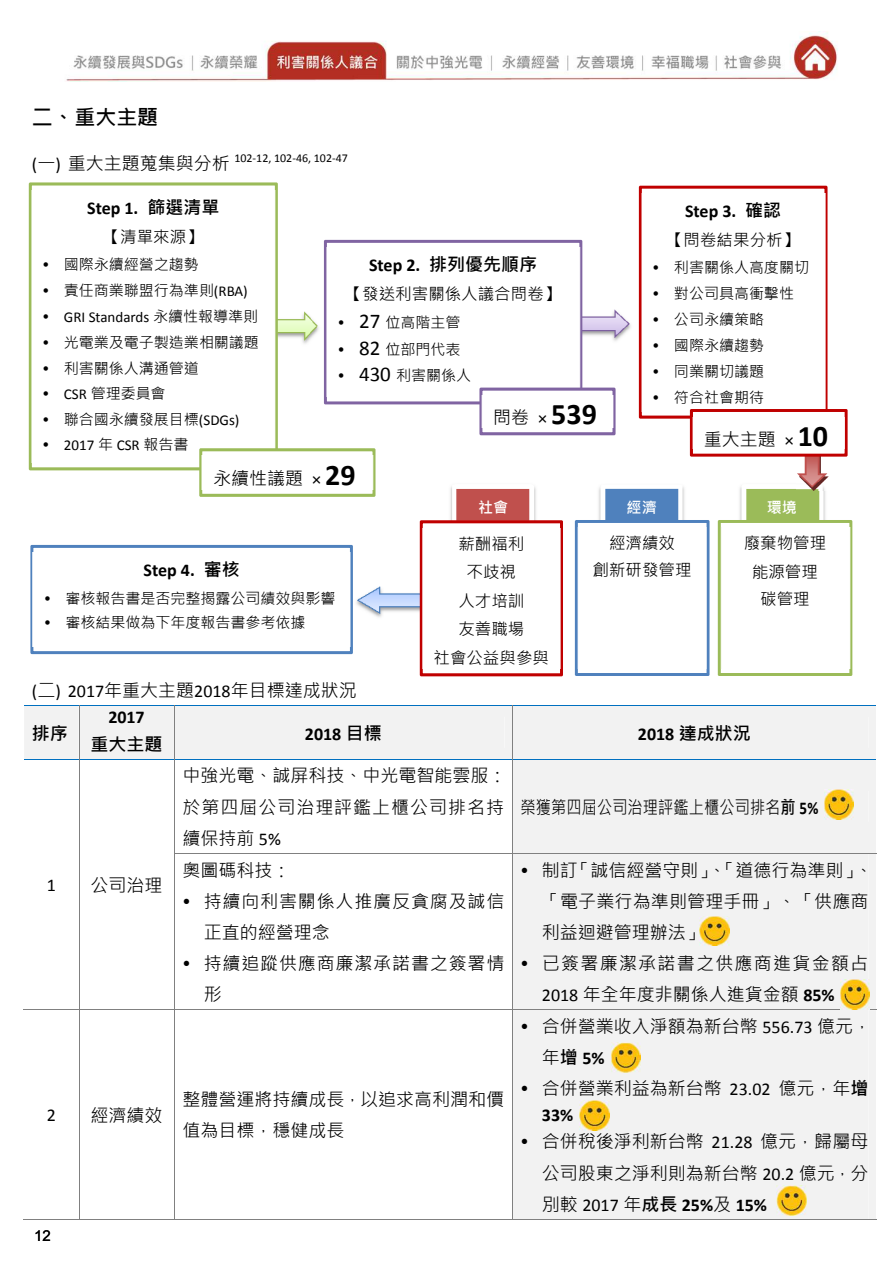
<style>
.page{position:relative;width:893px;height:1263px;background:#fff}
.page>*{position:absolute;margin:0;border:0;box-sizing:border-box;transform-origin:0 0}
.t1{font:700 30px "Calibri";color:#000}
.t2{font:700 21px "Microsoft Jheng Hei";color:#000}
.t3{font:18px/31.2px "Microsoft Jheng Hei";color:#000}
.t4{font:700 18px "Calibri";color:#000}
.t5{font:18px/31.2px "Microsoft Jheng Hei";letter-spacing:.045em;color:#000}
.t6{font:18px/31.2px "Microsoft Jheng Hei";letter-spacing:.07em;color:#000}
.t7{font:18px "Microsoft Jheng Hei";color:#000;scale:.84 1}
.t8{font:700 18px "Microsoft Jheng Hei";color:#000}
.t9{font:18px "Calibri";color:#000}
.t10{font:16.5px/28.5px "Microsoft Jheng Hei";color:#000;text-align:center}
.t11{font:15px "Microsoft Jheng Hei";color:#000}
.t12{font:15px "Calibri";color:#000}
.t13{font:700 15px "Microsoft Jheng Hei";color:#fff}
.t14{font:15px "Arial";color:#000}
.t15{font:12px "Calibri";letter-spacing:.005em;color:#000}
.s1{font-family:"Calibri"}
.s2{font-family:"Microsoft Jheng Hei"}
.s3{font-family:"Calibri";font-weight:700;font-size:30px}
.s4{font-family:"Calibri";font-size:21px}
.s5{font-family:"Microsoft Jheng Hei";font-weight:400;font-size:18px}
.s6{font-weight:400;font-size:18px}
.s7{font-weight:700}
.s8{font-family:"Calibri";font-weight:700}
.s9{font-family:"Microsoft Jheng Hei";font-weight:400}
.s10{font-weight:400}
</style>
<div class="page">
<img style="left:66px;top:31px;width:772px;height:51px">
<div style="left:513px;top:854px;width:363px;height:155px;background:#f2f2f2"></div>
<div style="left:521px;top:854px;width:347px;height:31px;background:#f2f2f2"></div>
<div style="left:521px;top:885px;width:347px;height:31px;background:#f2f2f2"></div>
<div style="left:521px;top:916px;width:347px;height:31px;background:#f2f2f2"></div>
<div style="left:521px;top:947px;width:347px;height:31px;background:#f2f2f2"></div>
<div style="left:521px;top:978px;width:347px;height:31px;background:#f2f2f2"></div>
<svg style="left:24px;top:705px;width:852px;height:149px"></svg>
<hr style="left:174px;top:853px;width:703px;height:1px;background:#808080">
<hr style="left:79px;top:854px;width:1px;height:155px;background:#808080">
<hr style="left:174px;top:854px;width:1px;height:155px;background:#808080">
<hr style="left:512px;top:854px;width:1px;height:155px;background:#808080">
<div style="left:513px;top:1010px;width:363px;height:209px;background:#f2f2f2"></div>
<div style="left:521px;top:1010px;width:347px;height:31px;background:#f2f2f2"></div>
<div style="left:521px;top:1041px;width:347px;height:31px;background:#f2f2f2"></div>
<div style="left:521px;top:1072px;width:347px;height:31px;background:#f2f2f2"></div>
<div style="left:521px;top:1103px;width:347px;height:22px;background:#f2f2f2"></div>
<div style="left:521px;top:1125px;width:347px;height:32px;background:#f2f2f2"></div>
<div style="left:521px;top:1157px;width:347px;height:31px;background:#f2f2f2"></div>
<div style="left:521px;top:1188px;width:347px;height:31px;background:#f2f2f2"></div>
<hr style="left:23px;top:1009px;width:854px;height:1px;background:#808080">
<hr style="left:23px;top:1219px;width:56px;height:1px;background:#808080">
<hr style="left:79px;top:1010px;width:1px;height:210px;background:#808080">
<hr style="left:79px;top:1219px;width:95px;height:1px;background:#808080">
<hr style="left:174px;top:1010px;width:1px;height:210px;background:#808080">
<hr style="left:175px;top:1219px;width:337px;height:1px;background:#808080">
<hr style="left:512px;top:1010px;width:1px;height:210px;background:#808080">
<hr style="left:513px;top:1219px;width:363px;height:1px;background:#808080">
<img style="left:598px;top:487px;width:87px;height:33px">
<img style="left:739px;top:487px;width:87px;height:33px">
<svg style="left:575px;top:520px;width:134px;height:156px"></svg>
<img style="left:577px;top:527px;width:130px;height:141px">
<img style="left:450px;top:486px;width:86px;height:34px">
<img style="left:797px;top:457px;width:32px;height:34px">
<img style="left:616px;top:311px;width:15px;height:30px">
<img style="left:356px;top:583px;width:64px;height:39px">
<img style="left:278px;top:311px;width:41px;height:33px">
<svg style="left:29px;top:182px;width:249px;height:288px"></svg>
<img style="left:31px;top:190px;width:244px;height:273px">
<svg style="left:199px;top:448px;width:176px;height:49px"></svg>
<img style="left:202px;top:456px;width:171px;height:33px">
<svg style="left:639px;top:186px;width:209px;height:271px"></svg>
<img style="left:692px;top:417px;width:153px;height:32px">
<svg style="left:30px;top:545px;width:323px;height:109px"></svg>
<img style="left:33px;top:553px;width:317px;height:93px">
<svg style="left:718px;top:520px;width:134px;height:156px"></svg>
<img style="left:720px;top:527px;width:130px;height:141px">
<svg style="left:420px;top:520px;width:143px;height:156px"></svg>
<img style="left:422px;top:528px;width:138px;height:140px">
<svg style="left:324px;top:240px;width:292px;height:195px"></svg>
<img style="left:482px;top:395px;width:131px;height:32px">
<img style="left:824px;top:790px;width:30px;height:29px">
<img style="left:700px;top:916px;width:29px;height:30px">
<img style="left:840px;top:980px;width:29px;height:29px">
<img style="left:611px;top:1042px;width:30px;height:30px">
<img style="left:580px;top:1100px;width:29px;height:30px">
<img style="left:776px;top:1186px;width:30px;height:30px">
<p class="t2" style="left:32px;top:104px;width:128px">二、重大主題</p>
<p class="t3" style="left:32px;top:148px;width:199px"><span class="s1">(</span>一<span class="s1">)</span> 重大主題蒐集與分析</p>
<p class="t15" style="left:234px;top:151px;width:115px">102‐12, 102‐46, 102‐47</p>
<p class="t4" style="left:87px;top:196px;width:134px">Step 1. <span class="s2">篩選清單</span></p>
<p class="t10" style="left:104px;top:223px;width:101px">【清單來源】</p>
<p class="t11" style="left:43px;top:255px;width:158px">• 國際永續經營之趨勢</p>
<p class="t11" style="left:43px;top:281px;width:207px">• 責任商業聯盟行為準則<span class="s1">(RBA)</span></p>
<p class="t12" style="left:43px;top:307px;width:217px">• GRI Standards <span class="s2">永續性報導準則</span></p>
<p class="t11" style="left:43px;top:333px;width:218px">• 光電業及電子製造業相關議題</p>
<p class="t11" style="left:43px;top:359px;width:158px">• 利害關係人溝通管道</p>
<p class="t11" style="left:43px;top:384px;width:125px">• <span class="s1">CSR</span> 管理委員會</p>
<p class="t11" style="left:43px;top:410px;width:198px">• 聯合國永續發展目標<span class="s1">(SDGs)</span></p>
<p class="t12" style="left:43px;top:435px;width:148px">• 2017 <span class="s2">年</span> CSR <span class="s2">報告書</span></p>
<p class="t3" style="left:213px;top:463px;width:144px">永續性議題 <span class="s1">×</span> <span class="s3">29</span></p>
<p class="t4" style="left:369px;top:254px;width:170px">Step 2. <span class="s2">排列優先順序</span></p>
<p class="t10" style="left:346px;top:280px;width:216px">【發送利害關係人議合問卷】</p>
<p class="t11" style="left:338px;top:313px;width:124px">• <span class="s4">27</span> 位高階主管</p>
<p class="t11" style="left:338px;top:340px;width:124px">• <span class="s4">82</span> 位部門代表</p>
<p class="t11" style="left:338px;top:367px;width:135px">• <span class="s4">430</span> 利害關係人</p>
<h1 class="t1" style="left:493px;top:395px;width:105px"><span class="s5">問卷</span> <span class="s6">×</span> 539</h1>
<p class="t4" style="left:685px;top:200px;width:98px">Step 3. <span class="s2">確認</span></p>
<p class="t10" style="left:667px;top:226px;width:133px">【問卷結果分析】</p>
<p class="t11" style="left:653px;top:258px;width:158px">• 利害關係人高度關切</p>
<p class="t11" style="left:653px;top:284px;width:143px">• 對公司具高衝擊性</p>
<p class="t11" style="left:653px;top:310px;width:113px">• 公司永續策略</p>
<p class="t11" style="left:653px;top:336px;width:113px">• 國際永續趨勢</p>
<p class="t11" style="left:653px;top:362px;width:113px">• 同業關切議題</p>
<p class="t11" style="left:653px;top:388px;width:113px">• 符合社會期待</p>
<p class="t3" style="left:704px;top:424px;width:126px">重大主題 <span class="s1">×</span> <span class="s3">10</span></p>
<p class="t4" style="left:144px;top:559px;width:98px">Step 4. <span class="s2">審核</span></p>
<p class="t11" style="left:44px;top:589px;width:293px">• 審核報告書是否完整揭露公司績效與影響</p>
<p class="t11" style="left:44px;top:613px;width:263px">• 審核結果做為下年度報告書參考依據</p>
<p class="t13" style="left:478px;top:498px;width:32px">社會</p>
<p class="t10" style="left:434px;top:529px;width:117px">薪酬福利<br>不歧視<br>人才培訓<br>友善職場<br>社會公益與參與</p>
<p class="t13" style="left:627px;top:498px;width:32px">經濟</p>
<p class="t13" style="left:767px;top:498px;width:32px">環境</p>
<p class="t10" style="left:593px;top:530px;width:101px;line-height:26.8px">經濟績效<br>創新研發管理</p>
<p class="t10" style="left:744px;top:529px;width:84px">廢棄物管理能源管理</p>
<p class="t10" style="left:760px;top:585px;width:51px">碳管理</p>
<p class="t3" style="left:32px;top:674px;width:326px"><span class="s1">(</span>二<span class="s1">) 2017</span>年重大主題<span class="s1">2018</span>年目標達成狀況</p>
<p class="t8" style="left:32px;top:722px;width:37px">排序</p>
<p class="t4" style="left:108px;top:705px;width:38px">2017</p>
<p class="t8" style="left:91px;top:733px;width:73px">重大主題</p>
<p class="t4" style="left:305px;top:722px;width:78px">2018 <span class="s2">目標</span></p>
<p class="t4" style="left:638px;top:722px;width:114px">2018 <span class="s2">達成狀況</span></p>
<p class="t9" style="left:47px;top:873px;width:11px">1</p>
<p class="t3" style="left:91px;top:870px;width:73px">公司治理</p>
<p class="t9" style="left:47px;top:1103px;width:11px">2</p>
<p class="t3" style="left:91px;top:1100px;width:73px">經濟績效</p>
<p class="t14" style="left:34px;top:1226px;width:18px">12</p>
<p class="t3" style="left:182px;top:760px;width:325px;text-align:justify">中強光電、誠屏科技、中光電智能雲服：於第四屆公司治理評鑑上櫃公司排名持續保持前 <span class="s1">5%</span></p>
<p class="t3" style="left:182px;top:854px;width:109px">奧圖碼科技：</p>
<p class="t5" style="left:204px;top:885px;width:302px;text-indent:-21px">• 持續向利害關係人推廣反貪腐及誠信正直的經營理念</p>
<p class="t5" style="left:204px;top:948px;width:302px;text-indent:-21px">• 持續追蹤供應商廉潔承諾書之簽署情形</p>
<p class="t3" style="left:182px;top:1084px;width:323px">整體營運將持續成長，以追求高利潤和價值為目標，穩健成長</p>
<p class="t7" style="left:521px;top:796px;width:356px">榮獲第四屆公司治理評鑑上櫃公司排名<span class="s7">前</span> <span class="s8">5%</span></p>
<p class="t3" style="left:542px;top:854px;width:332px;text-indent:-21px">• 制訂「誠信經營守則」、「道德行為準則」、「電子業行為準則管理手冊」、「供應商利益迴避管理辦法」</p>
<p class="t6" style="left:542px;top:948px;width:328px;text-indent:-21px">• 已簽署廉潔承諾書之供應商進貨金額占<br><span class="s1">2018</span> 年全年度非關係人進貨金額 <span class="s8">85%</span></p>
<p class="t3" style="left:521px;top:1011px;width:352px">• 合併營業收入淨額為新台幣 <span class="s1">556.73</span> 億元，</p>
<p class="t4" style="left:542px;top:1047px;width:64px"><span class="s9">年</span><span class="s2">增</span> 5%</p>
<p class="t3" style="left:521px;top:1073px;width:349px">• 合併營業利益為新台幣 <span class="s1">23.02</span> 億元，年<span class="s7">增</span></p>
<p class="t4" style="left:542px;top:1103px;width:33px">33%</p>
<p class="t3" style="left:521px;top:1126px;width:349px;text-align:right">• 合併稅後淨利新台幣 <span class="s1">21.28</span> 億元，歸屬母公司股東之淨利則為新台幣 <span class="s1">20.2</span> 億元，分</p>
<p class="t4" style="left:542px;top:1193px;width:227px"><span class="s9">別較</span> <span class="s10">2017</span> <span class="s9">年</span><span class="s2">成長</span> 25%<span class="s9">及</span> 15%</p>
</div>
